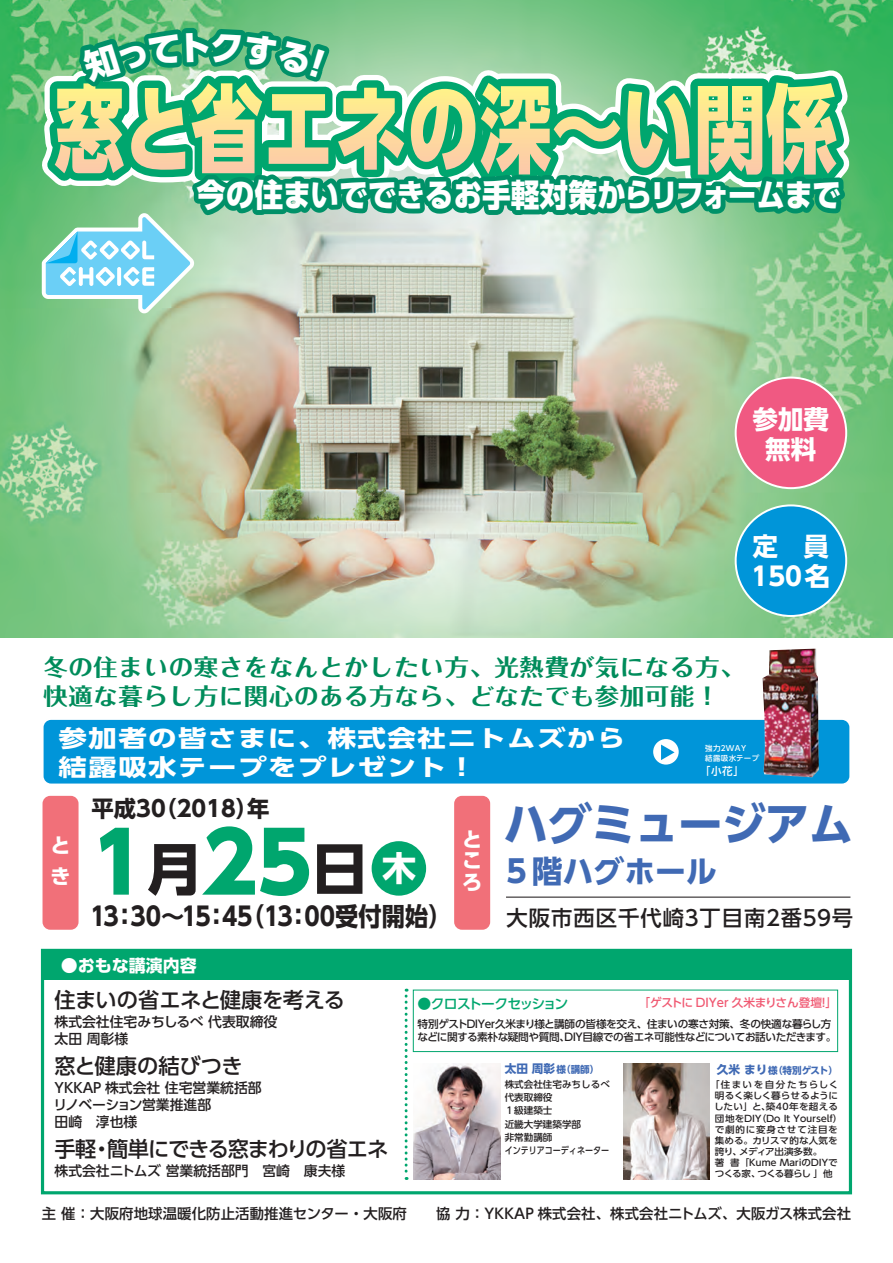
<style>
.page{position:relative;width:893px;height:1263px;background:#fff}
.page>*{position:absolute;margin:0;border:0;box-sizing:border-box;transform-origin:0 0}
.t1{font:800 82.95px "UD Shin Go Pro";color:#00a66e}
.t2{font:700 44.7px "UD Shin Go Pro";letter-spacing:-.025em;color:#406ab4}
.t3{font:800 31.95px "UD Shin Go Pro";letter-spacing:-.005em;color:#fff;scale:.9 1}
.t4{font:700 30.9px "UD Shin Go Pro";color:#406ab4}
.t5{font:700 25.5px "UD Shin Go Pro";letter-spacing:-.005em;color:#231f20;scale:.91 1}
.t6{font:700 25.5px/29.7px "UD Shin Go Pro";color:#fff}
.t7{font:700 23.25px/29.7px "Folk Pro";letter-spacing:.025em;color:#008c5b;scale:1.05 1}
.t8{font:700 23.25px/29px "UD Shin Go Pro";letter-spacing:.05em;color:#fff;scale:1.22 1}
.t9{font:700 22.35px "UD Shin Go Pro";color:#231f20}
.t10{font:500 21.3px "UD Shin Go Pro";letter-spacing:-.025em;color:#231f20}
.t11{font:500 21.3px "UD Shin Go Pro";letter-spacing:.045em;color:#231f20}
.t12{font:500 21.3px "UD Shin Go Pro";letter-spacing:-.055em;color:#231f20}
.t13{font:700 20.55px/30.9px "UD Shin Go Pro";color:#fff}
.t14{font:700 16.95px "UD Shin Go Pro";color:#fff}
.t15{font:500 14.4px "UD Shin Go Pro";letter-spacing:.01em;color:#231f20}
.t16{font:500 13.8px/17px "UD Shin Go Pro";color:#231f20}
.t17{font:500 13.8px "UD Shin Go Pro";letter-spacing:-.095em;color:#00a66e}
.t18{font:500 11.7px "UD Shin Go Pro";letter-spacing:-.01em;color:#f05972}
.t19{font:700 11.7px "UD Shin Go Pro";color:#406ab4}
.t20{font:500 10.65px/13.8px "UD Shin Go Pro";letter-spacing:-.04em;color:#231f20}
.t21{font:500 10.65px "UD Shin Go Pro";color:#fff}
.t22{font:500 9.6px/13.2px "UD Shin Go Pro";color:#231f20}
.t23{font:700 9.6px "UD Shin Go Pro";color:#406ab4}
.t24{font:500 9.15px/11.1px "UD Shin Go Pro";letter-spacing:-.015em;color:#231f20;scale:1.05 1}
.t25{font:500 7.5px/10.6px "UD Shin Go Pro";letter-spacing:.05em;color:#fff}
.s1{font-weight:700;font-size:56.4px;color:#231f20}
.s2{font-size:11.7px}
</style>
<div class="page">
<img style="left:0;top:0;width:893px;height:638px">
<div style="left:372px;top:841px;width:54px;height:55px;background:#00a66e;border-radius:50%"></div>
<div style="left:43px;top:796px;width:36px;height:134px;background:#f17079;border-radius:8px"></div>
<div style="left:454px;top:796px;width:36px;height:134px;background:#f17079;border-radius:8px"></div>
<hr style="left:506px;top:896px;width:344px;height:2px;background:#231f20">
<div style="left:41px;top:949px;width:811px;height:245px;background:#fff;border:3px solid #00a66e"></div>
<div style="left:43px;top:950px;width:807px;height:30px;background:#00a66e"></div>
<svg style="left:405px;top:989px;width:3px;height:191px"></svg>
<div style="left:736px;top:505px;width:110px;height:111px;background:#0095d9;border-radius:50%"></div>
<div style="left:735px;top:504px;width:112px;height:113px;border:2px solid #fff;border-radius:50%"></div>
<div style="left:736px;top:378px;width:110px;height:110px;background:#f05982;border-radius:50%"></div>
<div style="left:735px;top:377px;width:112px;height:112px;border:2px solid #fff;border-radius:50%"></div>
<div style="left:43px;top:719px;width:807px;height:66px;background:#0095d9;border-radius:9px"></div>
<div style="left:41px;top:718px;width:810px;height:68px;border:2px solid #fff;border-radius:9px"></div>
<div style="left:413px;top:989px;width:425px;height:63px;border:1px solid #00a66e"></div>
<img style="left:762px;top:649px;width:57px;height:128px">
<div style="left:653px;top:739px;width:26px;height:25px;background:#fff;border-radius:50%"></div>
<svg style="left:34px;top:598px;width:705px;height:162px"></svg>
<img style="left:413px;top:1063px;width:87px;height:116px">
<img style="left:623px;top:1063px;width:87px;height:116px">
<svg style="left:19px;top:0;width:850px;height:328px;background:#88c69a"></svg>
<h3 class="t3" style="left:197px;top:169px;width:717px">今の住まいでできるお手軽対策からリフォームまで</h3>
<h3 class="t6" style="left:752px;top:404px;width:78px;text-align:center">参加費無料</h3>
<h3 class="t6" style="left:751px;top:531px;width:80px">定　員<br>150名</h3>
<h3 class="t7" style="left:43px;top:649px;width:669px">冬の住まいの寒さをなんとかしたい方、光熱費が気になる方、快適な暮らし方に関心のある方なら、どなたでも参加可能！</h3>
<h3 class="t8" style="left:59px;top:723px;width:466px">参加者の皆さまに、株式会社ニトムズから結露吸水テープをプレゼント！</h3>
<p class="t25" style="left:705px;top:742px;width:55px">強力２WAY<br>結露吸水テープ</p>
<p class="t21" style="left:700px;top:762px;width:46px">「小花」</p>
<h3 class="t9" style="left:92px;top:790px;width:179px">平成30（2018）年</h3>
<h2 class="t2" style="left:504px;top:788px;width:351px">ハグミュージアム</h2>
<h1 class="t1" style="left:92px;top:795px;width:326px">1<span class="s1">月</span>25<span class="s1">日</span><sup>木</sup></h1>
<h3 class="t5" style="left:90px;top:895px;width:399px">13：30～15：45（13：00受付開始）</h3>
<h3 class="t13" style="left:50px;top:829px;width:20px">とき</h3>
<h3 class="t13" style="left:462px;top:827px;width:20px;line-height:21.6px">とこ</h3>
<h3 class="t4" style="left:462px;top:846px;width:257px"><sub>ろ</sub> ５階ハグホール</h3>
<h3 class="t11" style="left:507px;top:901px;width:348px">大阪市西区千代崎３丁目南２番５９号</h3>
<h3 class="t14" style="left:61px;top:952px;width:137px">●おもな講演内容</h3>
<h3 class="t10" style="left:55px;top:983px;width:292px">住まいの省エネと健康を考える</h3>
<h3 class="t16" style="left:55px;top:1013px;width:224px">株式会社住宅みちしるべ 代表取締役太田 周彰様</h3>
<h3 class="t10" style="left:55px;top:1049px;width:190px">窓と健康の結びつき</h3>
<h3 class="t16" style="left:53px;top:1079px;width:210px">YKKAP 株式会社 住宅営業統括部リノベーション営業推進部<br>田崎　淳也様</h3>
<h3 class="t12" style="left:55px;top:1132px;width:335px">手軽・簡単にできる窓まわりの省エネ</h3>
<h3 class="t16" style="left:55px;top:1162px;width:292px">株式会社ニトムズ 営業統括部門　宮崎　康夫様</h3>
<p class="t18" style="left:638px;top:993px;width:200px">「ゲストに DIYer 久米まりさん登壇！」</p>
<h3 class="t17" style="left:418px;top:993px;width:152px">●クロストークセッション</h3>
<p class="t20" style="left:417px;top:1016px;width:420px">特別ゲストＤＩＹｅｒ久米まり様と講師の皆様を交え、住まいの寒さ対策、冬の快適な暮らし方などに関する素朴な疑問や質問、ＤＩＹ目線での省エネ可能性などについてお話いただきます。</p>
<p class="t22" style="left:505px;top:1077px;width:107px">株式会社住宅みちしるべ代表取締役<br>１級建築士<br>近畿大学建築学部<br>非常勤講師<br>インテリアコーディネーター</p>
<p class="t23" style="left:505px;top:1061px;width:96px"><span class="s2">太田 周彰</span>様（講師）</p>
<p class="t23" style="left:768px;top:1062px;width:71px">様（特別ゲスト）</p>
<p class="t19" style="left:717px;top:1059px;width:52px">久米 まり</p>
<p class="t24" style="left:714px;top:1079px;width:124px;text-indent:-4px">「住まいを自分たちらしく明るく楽しく暮らせるようにしたい」と、築４０年を超える団地をＤＩＹ（Ｄｏ Ｉｔ Ｙｏｕｒｓｅｌｆ）で劇的に変身させて注目を集める。カリスマ的な人気を誇り、メディア出演多数。<br>著書「Ｋｕｍｅ ＭａｒｉのＤＩＹでつくる家、つくる暮らし 」他</p>
<h3 class="t15" style="left:42px;top:1201px;width:811px">主 催：大阪府地球温暖化防止活動推進センター・大阪府　　協 力：YKKAP 株式会社、株式会社ニトムズ、大阪ガス株式会社</h3>
</div>
